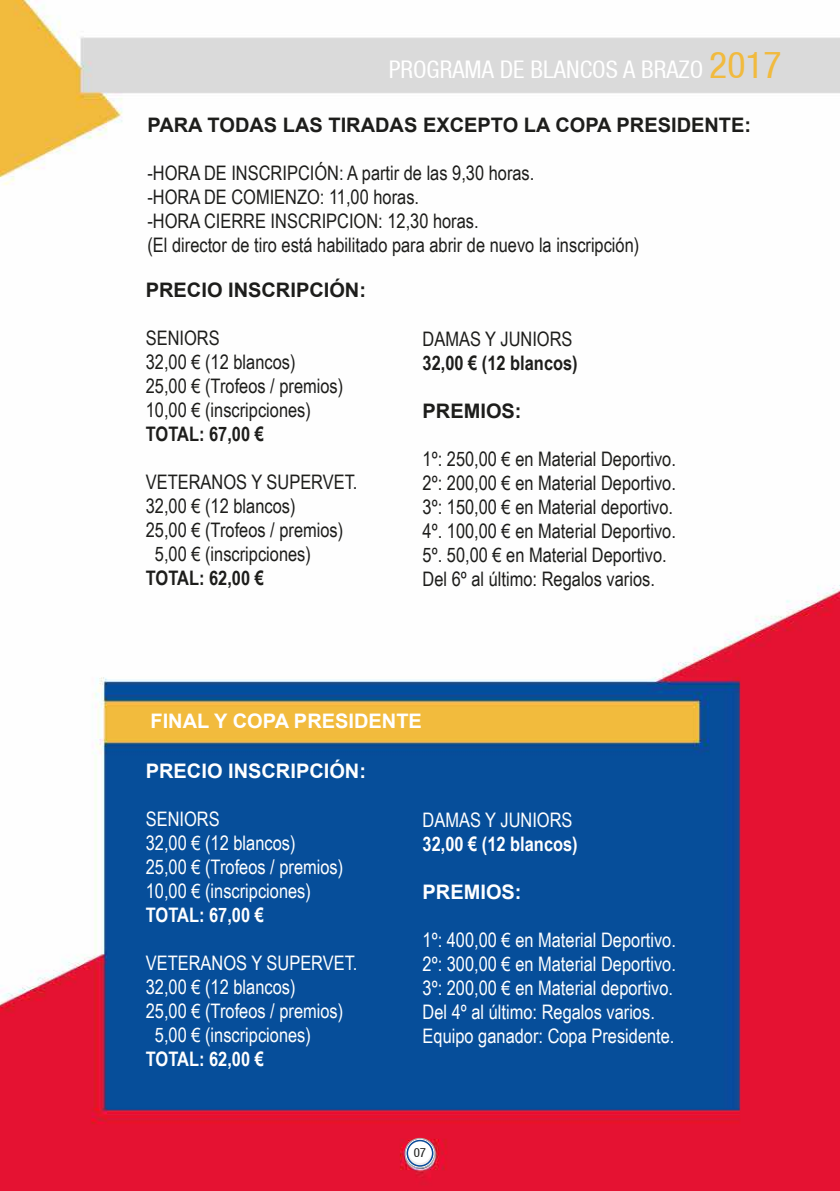
<style>
.page{position:relative;width:840px;height:1191px;background:#fff}
.page>*{position:absolute;margin:0;border:0;box-sizing:border-box;transform-origin:0 0}
.t1{font:condensed 24.4px "Helvetica 57";color:#fff}
.t2{font:20px/24px "Arial Narrow";color:#1d1d1b}
.t3{font:20px/24px "Arial Narrow";color:#fff}
.t4{font:700 20px "Arial";color:#1d1d1b}
.t5{font:700 20px "Arial";color:#fff}
.t6{font:700 20px/24px "Arial Narrow";color:#1d1d1b}
.t7{font:700 20px/24px "Arial Narrow";color:#fff}
.t8{font:condensed 12.8px "Helvetica 57";color:#1d1d1b}
.s1{font-size:37.8px;color:#f1ba3e}
.s2{font-weight:700}
.s3{font-weight:400}
</style>
<div class="page">
<img style="left:0;top:0;width:839px;height:1191px">
<svg style="left:407px;top:1141px;width:25px;height:24px"></svg>
<svg style="left:407px;top:1147px;width:25px;height:18px"></svg>
<div style="left:406px;top:1139px;width:27px;height:28px;border:2px solid #0a4c99;border-radius:50%"></div>
<div style="left:405px;top:1138px;width:29px;height:29px;border:1px solid #fff;border-radius:50%"></div>
<div style="left:404px;top:1138px;width:31px;height:30px;border:1px solid #b3b2b2;border-radius:50%"></div>
<p class="t1" style="left:388px;top:55px;width:394px">PROGRAMA DE BLANCOS A BRAZO <span class="s1">2017</span></p>
<p class="t4" style="left:147px;top:112px;width:605px">PARA TODAS LAS TIRADAS EXCEPTO LA COPA PRESIDENTE:</p>
<p class="t2" style="left:147px;top:160px;width:493px">-HORA DE INSCRIPCIÓN: A partir de las 9,30 horas.<br>-HORA DE COMIENZO: 11,00 horas.<br>-HORA CIERRE INSCRIPCION: 12,30 horas.<br>(El director de tiro está habilitado para abrir de nuevo la inscripción)</p>
<p class="t4" style="left:146px;top:276px;width:222px">PRECIO INSCRIPCIÓN:</p>
<p class="t2" style="left:146px;top:325px;width:199px">SENIORS<br>32,00 € (12 blancos)<br>25,00 € (Trofeos / premios)<br>10,00 € (inscripciones)<br><span class="s2">TOTAL: 67,00 €</span></p>
<p class="t2" style="left:146px;top:469px;width:213px">VETERANOS Y SUPERVET.</p>
<p class="t2" style="left:146px;top:493px;width:151px">32,00 € (12 blancos)</p>
<p class="t2" style="left:146px;top:517px;width:199px">25,00 € (Trofeos / premios)</p>
<p class="t2" style="left:155px;top:541px;width:157px">5,00 € (inscripciones)</p>
<p class="t6" style="left:146px;top:565px;width:119px">TOTAL: 62,00 €</p>
<p class="t6" style="left:422px;top:326px;width:156px"><span class="s3">DAMAS Y JUNIORS<br></span>32,00 € (12 blancos)</p>
<p class="t4" style="left:422px;top:397px;width:100px">PREMIOS:</p>
<p class="t2" style="left:422px;top:446px;width:255px">1º: 250,00 € en Material Deportivo.<br>2º: 200,00 € en Material Deportivo.<br>3º: 150,00 € en Material deportivo.<br>4º. 100,00 € en Material Deportivo.<br>5º. 50,00 € en Material Deportivo.<br>Del 6º al último: Regalos varios.</p>
<p class="t5" style="left:150px;top:708px;width:273px">FINAL Y COPA PRESIDENTE</p>
<p class="t5" style="left:146px;top:757px;width:222px">PRECIO INSCRIPCIÓN:</p>
<p class="t3" style="left:146px;top:806px;width:199px">SENIORS<br>32,00 € (12 blancos)<br>25,00 € (Trofeos / premios)<br>10,00 € (inscripciones)<br><span class="s2">TOTAL: 67,00 €</span></p>
<p class="t3" style="left:146px;top:950px;width:213px">VETERANOS Y SUPERVET.</p>
<p class="t3" style="left:146px;top:974px;width:151px">32,00 € (12 blancos)</p>
<p class="t3" style="left:146px;top:998px;width:199px">25,00 € (Trofeos / premios)</p>
<p class="t3" style="left:155px;top:1022px;width:157px">5,00 € (inscripciones)</p>
<p class="t7" style="left:146px;top:1045px;width:119px">TOTAL: 62,00 €</p>
<p class="t7" style="left:422px;top:806px;width:156px"><span class="s3">DAMAS Y JUNIORS<br></span>32,00 € (12 blancos)</p>
<p class="t5" style="left:422px;top:878px;width:100px">PREMIOS:</p>
<p class="t3" style="left:422px;top:927px;width:255px">1º: 400,00 € en Material Deportivo.<br>2º: 300,00 € en Material Deportivo.<br>3º: 200,00 € en Material deportivo.<br>Del 4º al último: Regalos varios.<br>Equipo ganador: Copa Presidente.</p>
<p class="t8" style="left:413px;top:1145px;width:14px">07</p>
</div>
